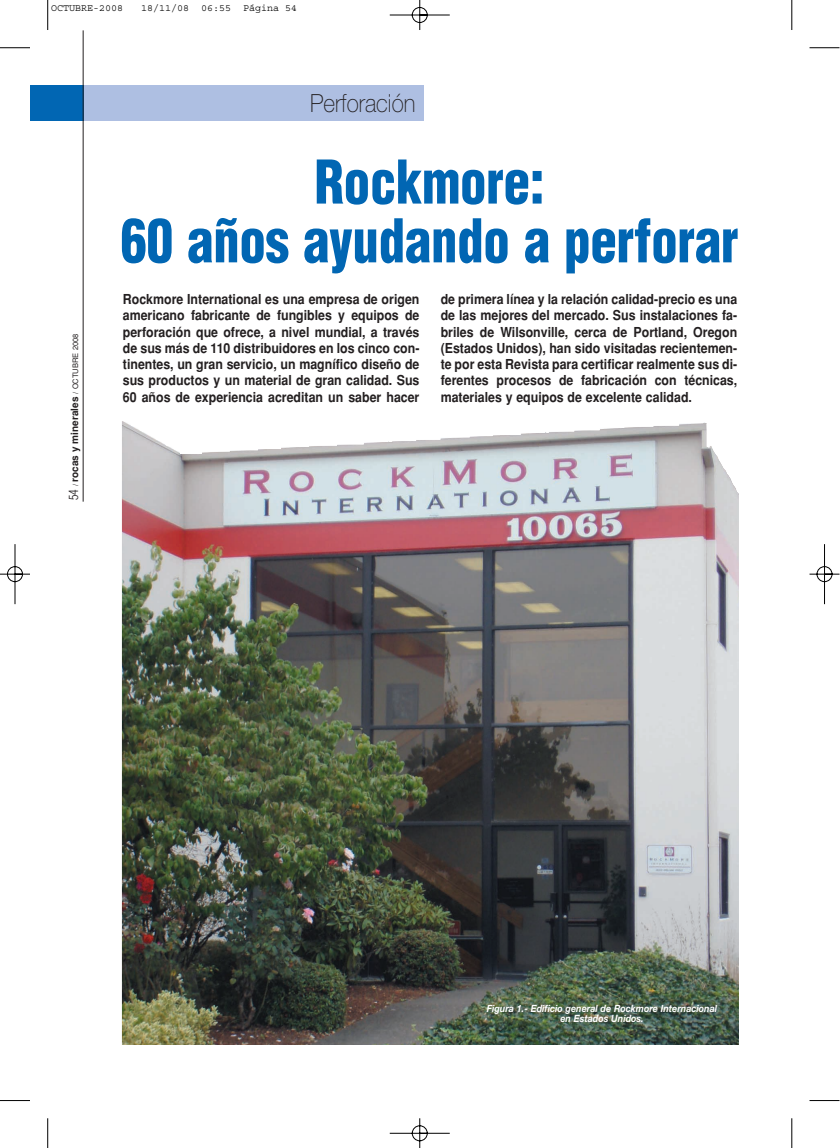
<style>
.page{position:relative;width:840px;height:1148px;background:#fff}
.page>*{position:absolute;margin:0;border:0;box-sizing:border-box;transform-origin:0 0}
.t1{font:900 condensed 58.75px/58.8px "Helvetica";letter-spacing:-.005em;color:#0166b3;text-align:center;scale:.9 1}
.t2{font:100 25px "Helvetica Neue";color:#231f20;scale:.9 1}
.t3{font:700 13.75px/16.2px "Helvetica";color:#231f20;text-align:justify;scale:.9 1}
.t4{font:italic 700 10px/10px "Helvetica Neue";color:#fff;text-align:center;scale:.9 1}
.t5{font:10px "Courier";color:#000}
.t6{font:700 10px "Helvetica";color:#231f20}
.s1{font-weight:300;font-stretch:condensed;font-size:12.5px}
.s2{font-weight:400;font-size:7.5px}
</style>
<div class="page">
<img style="left:0;top:0;width:840px;height:1148px">
<p class="t5" style="left:51px;top:5px;width:73px">OCTUBRE-2008</p>
<p class="t5" style="left:141px;top:5px;width:158px">18/11/08 06:55 Página 54</p>
<h2 class="t2" style="left:310px;top:94px;width:119px">Perforación</h2>
<p class="t6" style="left:71px;top:500px;width:168px;rotate:-90deg"><span class="s1">54</span> <span class="s2">/</span> rocas y minerales <span class="s2">/ OCTUBRE 2008</span></p>
<h1 class="t1" style="left:120px;top:158px;width:688px">Rockmore:<br>60 años ayudando a perforar</h1>
<p class="t3" style="left:123px;top:292px;width:331px">Rockmore International es una empresa de origen americano fabricante de fungibles y equipos de perforación que ofrece, a nivel mundial, a través de sus más de 110 distribuidores en los cinco con&shy;tinentes, un gran servicio, un magnífico diseño de sus productos y un material de gran calidad. Sus 60 años de experiencia acreditan un saber hacer</p>
<p class="t3" style="left:441px;top:292px;width:331px">de primera línea y la relación calidad-precio es una de las mejores del mercado. Sus instalaciones fa&shy;briles de Wilsonville, cerca de Portland, Oregon (Estados Unidos), han sido visitadas recientemen&shy;te por esta Revista para certificar realmente sus di&shy;ferentes procesos de fabricación con técnicas, materiales y equipos de excelente calidad.</p>
<p class="t4" style="left:487px;top:1003px;width:258px">Figura 1.- Edificio general de Rockmore Internacional en Estados Unidos.</p>
</div>
